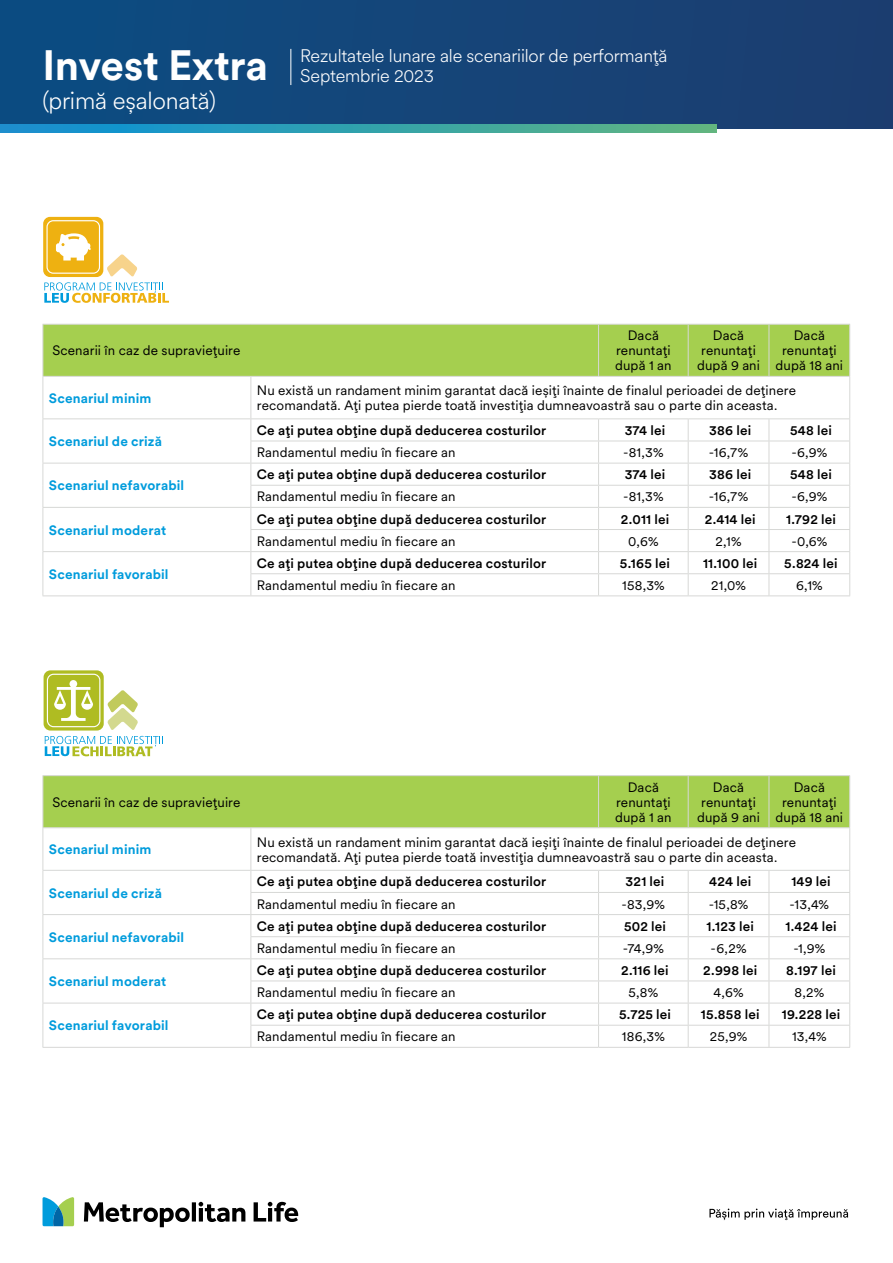
<style>
.page{position:relative;width:893px;height:1263px;background:#fff}
.page>*{position:absolute;margin:0;border:0;box-sizing:border-box;transform-origin:0 0}
.t1{font:700 42px "Met Life Circular";letter-spacing:-.01em;color:#fff}
.t2{font:300 24px "Met Life Circular";letter-spacing:-.01em;color:#fff}
.t3{font:300 18px/19.5px "Met Life Circular";letter-spacing:-.01em;color:#fff}
.t4{font:13.5px/15px "Met Life Circular";letter-spacing:.01em;color:#000;text-align:center}
.t5{font:500 13.5px "Met Life Circular";letter-spacing:.01em;color:#000}
.t6{font:700 13.5px "Met Life Circular";letter-spacing:.01em;color:#009cdc}
</style>
<div class="page">
<div style="left:0;top:0;width:893px;height:128px;background:#154579"></div>
<svg style="left:84px;top:1202px;width:214px;height:25px"></svg>
<svg style="left:43px;top:1197px;width:31px;height:29px"></svg>
<svg style="left:709px;top:1208px;width:139px;height:12px"></svg>
<svg style="left:0;top:124px;width:717px;height:9px;background:#35a1ac"></svg>
<hr style="left:290px;top:49px;width:1px;height:36px;background:#fff">
<svg style="left:45px;top:736px;width:118px;height:20px"></svg>
<svg style="left:44px;top:670px;width:60px;height:60px"></svg>
<svg style="left:107px;top:690px;width:31px;height:40px"></svg>
<svg style="left:47px;top:674px;width:53px;height:53px"></svg>
<hr style="left:43px;top:775px;width:208px;height:1px;background:#d7d8d6">
<hr style="left:251px;top:775px;width:348px;height:1px;background:#d7d8d6">
<hr style="left:599px;top:775px;width:89px;height:1px;background:#d7d8d6">
<hr style="left:688px;top:775px;width:81px;height:1px;background:#d7d8d6">
<hr style="left:769px;top:775px;width:81px;height:1px;background:#d7d8d6">
<svg style="left:43px;top:776px;width:807px;height:271px"></svg>
<hr style="left:43px;top:1047px;width:208px;height:1px;background:#d7d8d6">
<hr style="left:251px;top:1047px;width:348px;height:1px;background:#d7d8d6">
<hr style="left:599px;top:1047px;width:89px;height:1px;background:#d7d8d6">
<hr style="left:688px;top:1047px;width:81px;height:1px;background:#d7d8d6">
<hr style="left:769px;top:1047px;width:81px;height:1px;background:#d7d8d6">
<div style="left:43px;top:217px;width:60px;height:60px;background:#eeb111;border-radius:7px"></div>
<svg style="left:44px;top:220px;width:125px;height:83px"></svg>
<svg style="left:43px;top:324px;width:807px;height:271px"></svg>
<hr style="left:43px;top:595px;width:208px;height:1px;background:#d7d8d6">
<hr style="left:251px;top:595px;width:348px;height:1px;background:#d7d8d6">
<hr style="left:599px;top:595px;width:89px;height:1px;background:#d7d8d6">
<hr style="left:688px;top:595px;width:81px;height:1px;background:#d7d8d6">
<hr style="left:769px;top:595px;width:81px;height:1px;background:#d7d8d6">
<h1 class="t1" style="left:43px;top:37px;width:227px">Invest Extra</h1>
<h2 class="t2" style="left:43px;top:85px;width:175px">(primă eșalonată)</h2>
<h3 class="t3" style="left:300px;top:46px;width:369px">Rezultatele lunare ale scenariilor de performanță<br>Septembrie 2023</h3>
<p class="t4" style="left:52px;top:343px;width:190px">Scenarii în caz de supraviețuire</p>
<p class="t4" style="left:615px;top:328px;width:58px">Dacă renuntați după 1 an</p>
<p class="t4" style="left:697px;top:328px;width:64px">Dacă renuntați după 9 ani</p>
<p class="t4" style="left:776px;top:328px;width:69px">Dacă renuntați după 18 ani</p>
<p class="t6" style="left:49px;top:389px;width:104px">Scenariul minim</p>
<p class="t4" style="left:257px;top:382px;width:541px;text-align:left">Nu există un randament minim garantat dacă ieșiți înainte de finalul perioadei de deținere recomandată. Ați putea pierde toată investiția dumneavoastră sau o parte din aceasta.</p>
<p class="t6" style="left:49px;top:432px;width:115px">Scenariul de criză</p>
<p class="t5" style="left:257px;top:421px;width:291px">Ce ați putea obține după deducerea costurilor</p>
<p class="t5" style="left:625px;top:421px;width:42px">374 lei</p>
<p class="t5" style="left:709px;top:421px;width:43px">386 lei</p>
<p class="t5" style="left:790px;top:421px;width:43px">548 lei</p>
<p class="t4" style="left:257px;top:444px;width:200px">Randamentul mediu în fiecare an</p>
<p class="t4" style="left:623px;top:444px;width:42px">-81,3%</p>
<p class="t4" style="left:709px;top:444px;width:41px">-16,7%</p>
<p class="t4" style="left:791px;top:444px;width:38px">-6,9%</p>
<p class="t6" style="left:49px;top:476px;width:137px">Scenariul nefavorabil</p>
<p class="t6" style="left:49px;top:520px;width:119px">Scenariul moderat</p>
<p class="t6" style="left:49px;top:565px;width:121px">Scenariul favorabil</p>
<p class="t5" style="left:257px;top:465px;width:291px">Ce ați putea obține după deducerea costurilor</p>
<p class="t5" style="left:625px;top:465px;width:42px">374 lei</p>
<p class="t5" style="left:709px;top:465px;width:43px">386 lei</p>
<p class="t5" style="left:790px;top:465px;width:43px">548 lei</p>
<p class="t4" style="left:257px;top:489px;width:200px">Randamentul mediu în fiecare an</p>
<p class="t4" style="left:623px;top:489px;width:42px">-81,3%</p>
<p class="t4" style="left:709px;top:489px;width:41px">-16,7%</p>
<p class="t4" style="left:791px;top:489px;width:38px">-6,9%</p>
<p class="t5" style="left:257px;top:510px;width:291px">Ce ați putea obține după deducerea costurilor</p>
<p class="t5" style="left:621px;top:510px;width:50px">2.011 lei</p>
<p class="t5" style="left:705px;top:510px;width:53px">2.414 lei</p>
<p class="t5" style="left:786px;top:510px;width:51px">1.792 lei</p>
<p class="t4" style="left:257px;top:533px;width:200px">Randamentul mediu în fiecare an</p>
<p class="t4" style="left:628px;top:533px;width:32px">0,6%</p>
<p class="t4" style="left:716px;top:533px;width:27px">2,1%</p>
<p class="t4" style="left:791px;top:533px;width:37px">-0,6%</p>
<p class="t5" style="left:257px;top:554px;width:291px">Ce ați putea obține după deducerea costurilor</p>
<p class="t5" style="left:620px;top:554px;width:52px">5.165 lei</p>
<p class="t5" style="left:703px;top:554px;width:56px">11.100 lei</p>
<p class="t5" style="left:784px;top:554px;width:55px">5.824 lei</p>
<p class="t4" style="left:257px;top:577px;width:200px">Randamentul mediu în fiecare an</p>
<p class="t4" style="left:622px;top:577px;width:44px">158,3%</p>
<p class="t4" style="left:711px;top:577px;width:37px">21,0%</p>
<p class="t4" style="left:796px;top:577px;width:28px">6,1%</p>
<p class="t4" style="left:52px;top:794px;width:190px">Scenarii în caz de supraviețuire</p>
<p class="t4" style="left:615px;top:779px;width:58px">Dacă renuntați după 1 an</p>
<p class="t4" style="left:697px;top:779px;width:64px">Dacă renuntați după 9 ani</p>
<p class="t4" style="left:776px;top:779px;width:69px">Dacă renuntați după 18 ani</p>
<p class="t6" style="left:49px;top:840px;width:104px">Scenariul minim</p>
<p class="t4" style="left:257px;top:834px;width:541px;text-align:left">Nu există un randament minim garantat dacă ieșiți înainte de finalul perioadei de deținere recomandată. Ați putea pierde toată investiția dumneavoastră sau o parte din aceasta.</p>
<p class="t6" style="left:49px;top:883px;width:115px">Scenariul de criză</p>
<p class="t5" style="left:257px;top:872px;width:291px">Ce ați putea obține după deducerea costurilor</p>
<p class="t5" style="left:626px;top:872px;width:40px">321 lei</p>
<p class="t5" style="left:709px;top:872px;width:43px">424 lei</p>
<p class="t5" style="left:791px;top:872px;width:41px">149 lei</p>
<p class="t4" style="left:257px;top:896px;width:200px">Randamentul mediu în fiecare an</p>
<p class="t4" style="left:622px;top:896px;width:45px">-83,9%</p>
<p class="t4" style="left:709px;top:896px;width:41px">-15,8%</p>
<p class="t4" style="left:790px;top:896px;width:41px">-13,4%</p>
<p class="t6" style="left:49px;top:928px;width:137px">Scenariul nefavorabil</p>
<p class="t6" style="left:49px;top:972px;width:119px">Scenariul moderat</p>
<p class="t6" style="left:49px;top:1016px;width:121px">Scenariul favorabil</p>
<p class="t5" style="left:257px;top:917px;width:291px">Ce ați putea obține după deducerea costurilor</p>
<p class="t5" style="left:624px;top:917px;width:43px">502 lei</p>
<p class="t5" style="left:707px;top:917px;width:49px">1.123 lei</p>
<p class="t5" style="left:785px;top:917px;width:53px">1.424 lei</p>
<p class="t4" style="left:257px;top:940px;width:200px">Randamentul mediu în fiecare an</p>
<p class="t4" style="left:623px;top:940px;width:43px">-74,9%</p>
<p class="t4" style="left:711px;top:940px;width:37px">-6,2%</p>
<p class="t4" style="left:793px;top:940px;width:34px">-1,9%</p>
<p class="t5" style="left:257px;top:961px;width:291px">Ce ați putea obține după deducerea costurilor</p>
<p class="t5" style="left:621px;top:961px;width:49px">2.116 lei</p>
<p class="t5" style="left:703px;top:961px;width:55px">2.998 lei</p>
<p class="t5" style="left:786px;top:961px;width:51px">8.197 lei</p>
<p class="t4" style="left:257px;top:984px;width:200px">Randamentul mediu în fiecare an</p>
<p class="t4" style="left:628px;top:984px;width:31px">5,8%</p>
<p class="t4" style="left:714px;top:984px;width:31px">4,6%</p>
<p class="t4" style="left:794px;top:984px;width:31px">8,2%</p>
<p class="t5" style="left:257px;top:1005px;width:291px">Ce ați putea obține după deducerea costurilor</p>
<p class="t5" style="left:619px;top:1005px;width:54px">5.725 lei</p>
<p class="t5" style="left:701px;top:1005px;width:60px">15.858 lei</p>
<p class="t5" style="left:782px;top:1005px;width:60px">19.228 lei</p>
<p class="t4" style="left:257px;top:1028px;width:200px">Randamentul mediu în fiecare an</p>
<p class="t4" style="left:622px;top:1028px;width:44px">186,3%</p>
<p class="t4" style="left:710px;top:1028px;width:39px">25,9%</p>
<p class="t4" style="left:792px;top:1028px;width:36px">13,4%</p>
</div>
